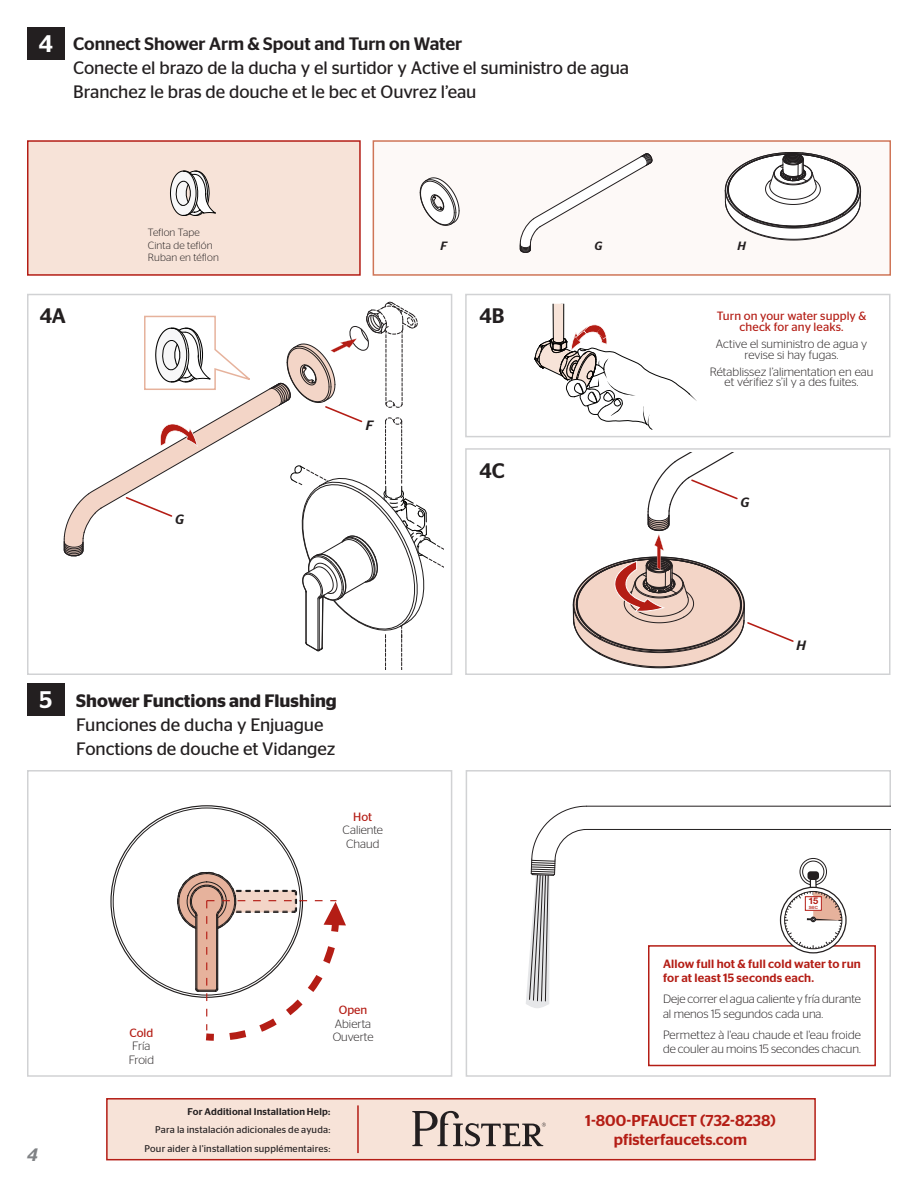
<style>
.page{position:relative;width:918px;height:1188px;background:#fff}
.page>*{position:absolute;margin:0;border:0;box-sizing:border-box;transform-origin:0 0}
.t1{font:500 24px "Stag Sans";color:#fff}
.t2{font:500 21px "Stag Sans";color:#231f20}
.t3{font:18px/24px "Stag Sans";letter-spacing:-.005em;color:#231f20}
.t4{font:italic 500 18px "Stag Sans";color:#808285}
.t5{font:500 15.75px "Stag Sans";color:#b41d15}
.t6{font:italic 500 13.5px "Stag Sans";color:#231f20}
.Text{font:300 12px/14.4px "Stag Sans";color:#231f20}
.Text-2{font:500 12px/14.4px "Stag Sans";letter-spacing:.015em;color:#b41d15}
.t7{font:12px/10.5px "Stag Sans";letter-spacing:.01em;color:#b41d15;text-align:center}
.t8{font:italic 500 12px "Stag Sans";color:#231f20}
.t9{font:300 10.5px "Stag Sans";letter-spacing:.01em;color:#231f20}
.t10{font:9.75px "Stag Sans";letter-spacing:.015em;color:#231f20}
.t11{font:500 9.75px "Stag Sans";letter-spacing:.02em;color:#231f20}
.t12{font:5.85px "Helvetica Neue";color:#b41d15}
.s1{font-weight:500}
.s2{font-weight:600}
</style>
<div class="page">
<div style="left:373px;top:140px;width:518px;height:136px;background:#fdf9f7;border:2px solid #cf7557"></div>
<svg style="left:419px;top:177px;width:41px;height:49px"></svg>
<svg style="left:520px;top:153px;width:133px;height:100px"></svg>
<div style="left:27px;top:294px;width:425px;height:381px;background:#fff;border:2px solid #d1d2d4"></div>
<div style="left:465px;top:294px;width:426px;height:143px;background:#fff;border:2px solid #d1d2d4"></div>
<div style="left:465px;top:448px;width:426px;height:227px;background:#fff;border:2px solid #d1d2d4"></div>
<div style="left:27px;top:140px;width:334px;height:136px;background:#f7e3d8;border:2px solid #b41d15"></div>
<div style="left:27px;top:27px;width:38px;height:33px;background:#231f20"></div>
<div style="left:27px;top:770px;width:425px;height:307px;background:#fff;border:2px solid #d1d2d4"></div>
<div style="left:466px;top:770px;width:425px;height:307px;background:#fff;border:2px solid #d1d2d4"></div>
<svg style="left:176px;top:871px;width:170px;height:170px"></svg>
<div style="left:648px;top:945px;width:228px;height:121px;border:2px solid #b41d15"></div>
<svg style="left:535px;top:304px;width:162px;height:126px"></svg>
<svg style="left:170px;top:170px;width:46px;height:46px"></svg>
<div style="left:27px;top:684px;width:38px;height:32px;background:#231f20"></div>
<div style="left:106px;top:1098px;width:710px;height:62px;background:#f7e3d8;border:2px solid #b41d15"></div>
<hr style="left:357px;top:1105px;width:2px;height:48px;background:#b41d15">
<svg style="left:412px;top:1111px;width:134px;height:35px"></svg>
<svg style="left:724px;top:152px;width:138px;height:89px"></svg>
<svg style="left:526px;top:791px;width:365px;height:218px"></svg>
<svg style="left:63px;top:302px;width:381px;height:368px"></svg>
<svg style="left:572px;top:453px;width:222px;height:216px"></svg>
<p class="t1" style="left:39px;top:29px;width:16px">4</p>
<p class="t3" style="left:73px;top:32px;width:558px"><span class="s1">Connect Shower Arm &amp; Spout and Turn on Water<br></span>Conecte el brazo de la ducha y el surtidor y Active el suministro de agua<br>Branchez le bras de douche et le bec et Ouvrez l’eau</p>
<p class="t9" style="left:148px;top:227px;width:53px">Teflon Tape</p>
<p class="t9" style="left:148px;top:239px;width:66px">Cinta de teflón</p>
<p class="t9" style="left:148px;top:252px;width:72px">Ruban en téflon</p>
<p class="t8" style="left:441px;top:239px;width:8px">F</p>
<p class="t8" style="left:595px;top:239px;width:10px">G</p>
<p class="t8" style="left:737px;top:239px;width:10px">H</p>
<p class="t2" style="left:40px;top:304px;width:28px">4A</p>
<p class="t2" style="left:480px;top:304px;width:27px">4B</p>
<p class="t6" style="left:175px;top:512px;width:11px">G</p>
<p class="t6" style="left:366px;top:417px;width:9px">F</p>
<p class="t1" style="left:39px;top:686px;width:14px">5</p>
<p class="t3" style="left:76px;top:688px;width:262px"><span class="s2">Shower Functions and Flushing<br></span>Funciones de ducha y Enjuague<br>Fonctions de douche et Vidangez</p>
<h3 class="t4" style="left:27px;top:1145px;width:12px">4</h3>
<p class="t7" style="left:129px;top:1027px;width:25px">Cold</p>
<p class="Text" style="left:132px;top:1039px;width:20px">Fría</p>
<p class="Text" style="left:129px;top:1052px;width:27px">Froid</p>
<p class="t7" style="left:353px;top:811px;width:20px">Hot</p>
<p class="Text" style="left:343px;top:823px;width:42px">Caliente</p>
<p class="Text" style="left:346px;top:836px;width:35px">Chaud</p>
<p class="t7" style="left:339px;top:1004px;width:30px">Open</p>
<p class="Text" style="left:335px;top:1016px;width:38px">Abierta</p>
<p class="Text" style="left:333px;top:1030px;width:42px">Ouverte</p>
<p class="t11" style="left:188px;top:1106px;width:144px">For Additional Installation Help:</p>
<p class="t10" style="left:155px;top:1124px;width:177px">Para la instalación adicionales de ayuda:</p>
<p class="t10" style="left:145px;top:1143px;width:187px">Pour aider à l’installation supplémentaires:</p>
<p class="t2" style="left:480px;top:459px;width:27px">4C</p>
<p class="t7" style="left:717px;top:311px;width:151px">Turn on your water supply &amp; check for any leaks.</p>
<p class="Text" style="left:716px;top:339px;width:153px;line-height:10.5px;text-align:center">Active el suministro de agua y revise si hay fugas.</p>
<p class="Text" style="left:710px;top:366px;width:165px;line-height:10.5px;text-align:center">Rétablissez l’alimentation en eau et vérifiez s’il y a des fuites.</p>
<p class="t6" style="left:741px;top:495px;width:11px">G</p>
<p class="t6" style="left:796px;top:637px;width:11px">H</p>
<p class="t12" style="left:808px;top:903px;width:11px"><sup>15</sup>sec</p>
<p class="Text-2" style="left:663px;top:956px;width:199px">Allow full hot &amp; full cold water to run for at least 15 seconds each.</p>
<p class="Text" style="left:663px;top:992px;width:199px">Deje correr el agua caliente y fría durante al menos 15 segundos cada una.</p>
<p class="Text" style="left:663px;top:1027px;width:199px">Permettez à l'eau chaude et l'eau froide de couler au moins 15 secondes chacun.</p>
<p class="t5" style="left:585px;top:1112px;width:192px">1-800-PFAUCET (732-8238)</p>
<p class="t5" style="left:614px;top:1130px;width:135px">pfisterfaucets.com</p>
</div>
